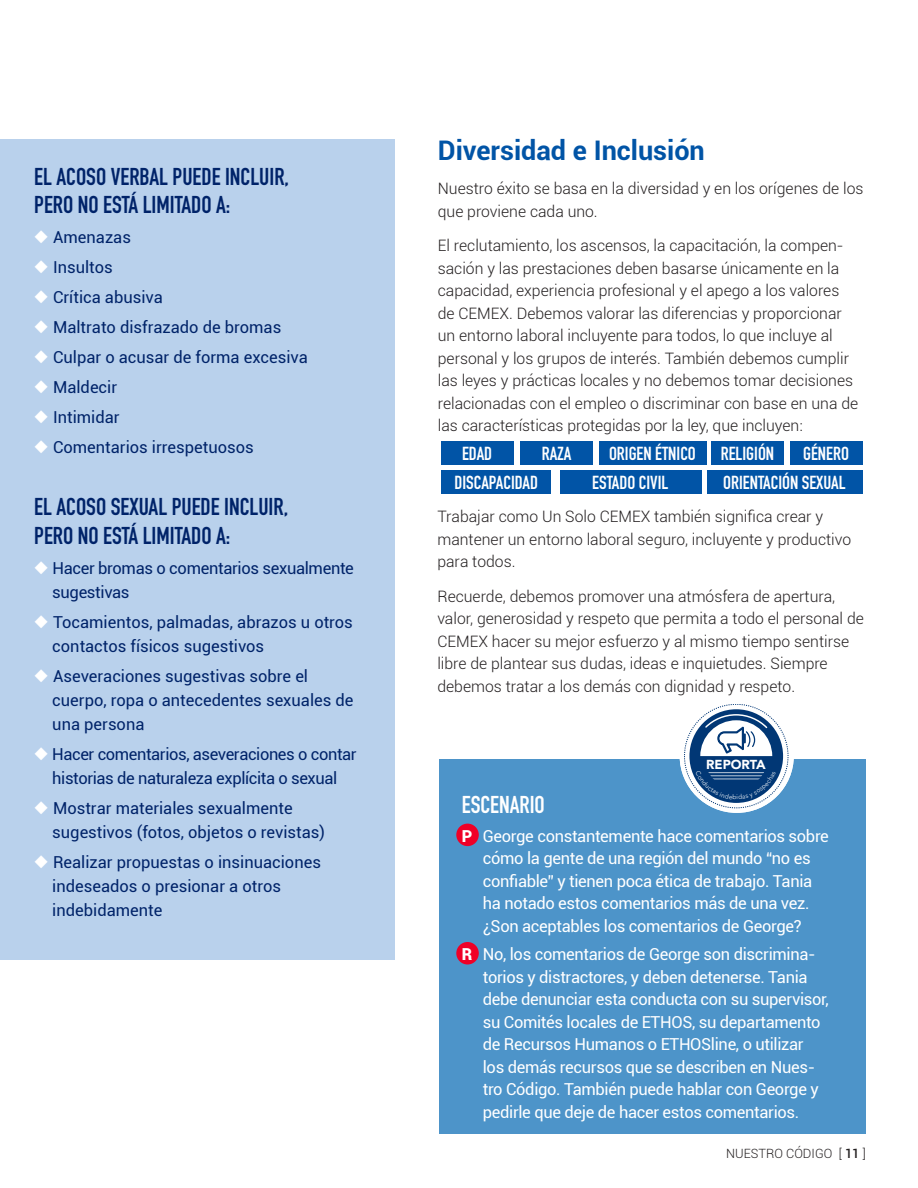
<style>
.page{position:relative;width:918px;height:1188px;background:#fff}
.page>*{position:absolute;margin:0;border:0;box-sizing:border-box;transform-origin:0 0}
.t1{font:700 27px "Roboto";color:#0154a6}
.t2{font:700 24px/28.8px "DIN Condensed";color:#002369}
.t3{font:700 24px "DIN Condensed";color:#fff}
.t4{font:700 18.6px "DIN Condensed";color:#fff}
.t5{font:16.5px/22.5px "Roboto";letter-spacing:-.02em;color:#fff;text-align:center}
.t6{font:16.5px/24px "Roboto";color:#002369}
.t7{font:16.5px/24px "Roboto";letter-spacing:-.025em;color:#002369;text-align:center}
.t8{font:16.5px/24px "Roboto";letter-spacing:-.02em;color:#002369}
.t9{font:300 15.75px/22.5px "Roboto";color:#231f20}
.t10{font:900 12.9px "Avenir LT Std";color:#fff}
.t11{font:300 12.75px "Roboto";color:#231f20}
.s1{color:#fff}
.s2{font-weight:900}
.s3{font-weight:500}
</style>
<div class="page">
<div style="left:0;top:139px;width:394px;height:821px;background:#b9d1ec"></div>
<div style="left:439px;top:759px;width:427px;height:375px;background:#4d94c9"></div>
<div style="left:441px;top:441px;width:73px;height:24px;background:#0154a6"></div>
<div style="left:711px;top:441px;width:73px;height:24px;background:#0154a6"></div>
<div style="left:560px;top:470px;width:141px;height:24px;background:#0154a6"></div>
<div style="left:520px;top:441px;width:73px;height:24px;background:#0154a6"></div>
<div style="left:790px;top:441px;width:72px;height:24px;background:#0154a6"></div>
<div style="left:707px;top:470px;width:155px;height:24px;background:#0154a6"></div>
<div style="left:599px;top:441px;width:107px;height:24px;background:#0154a6"></div>
<div style="left:441px;top:471px;width:110px;height:23px;background:#0154a6"></div>
<div style="left:456px;top:824px;width:23px;height:22px;background:#ef0027;border-radius:50%"></div>
<div style="left:456px;top:942px;width:23px;height:22px;background:#ef0027;border-radius:50%"></div>
<svg style="left:680px;top:704px;width:114px;height:109px"></svg>
<p class="t2" style="left:34px;top:162px;width:256px">EL ACOSO VERBAL PUEDE INCLUIR,<br>PERO NO ESTÁ LIMITADO A:</p>
<p class="t6" style="left:34px;top:225px;width:98px"><span class="s1">◆</span> Amenazas</p>
<p class="t6" style="left:34px;top:255px;width:80px"><span class="s1">◆</span> Insultos</p>
<p class="t6" style="left:34px;top:285px;width:130px"><span class="s1">◆</span> Crítica abusiva</p>
<p class="t6" style="left:34px;top:315px;width:249px"><span class="s1">◆</span> Maltrato disfrazado de bromas</p>
<p class="t6" style="left:34px;top:345px;width:275px"><span class="s1">◆</span> Culpar o acusar de forma excesiva</p>
<p class="t6" style="left:34px;top:375px;width:84px"><span class="s1">◆</span> Maldecir</p>
<p class="t6" style="left:34px;top:405px;width:87px"><span class="s1">◆</span> Intimidar</p>
<p class="t6" style="left:34px;top:435px;width:221px"><span class="s1">◆</span> Comentarios irrespetuosos</p>
<p class="t2" style="left:34px;top:492px;width:255px">EL ACOSO SEXUAL PUEDE INCLUIR,<br>PERO NO ESTÁ LIMITADO A:</p>
<p class="t8" style="left:52px;top:556px;width:303px;text-indent:-18px"><span class="s1">◆</span> Hacer bromas o comentarios sexualmente sugestivas</p>
<p class="t6" style="left:52px;top:610px;width:302px;text-indent:-18px"><span class="s1">◆</span> Tocamientos, palmadas, abrazos u otros contactos físicos sugestivos</p>
<p class="t6" style="left:52px;top:664px;width:303px;text-indent:-18px"><span class="s1">◆</span> Aseveraciones sugestivas sobre el cuerpo, ropa o antecedentes sexuales de una persona</p>
<p class="t7" style="left:34px;top:742px;width:324px"><span class="s1">◆</span> Hacer comentarios, aseveraciones o contar historias de naturaleza explícita o sexual</p>
<p class="t6" style="left:52px;top:796px;width:274px;text-indent:-18px"><span class="s1">◆</span> Mostrar materiales sexualmente sugestivos (fotos, objetos o revistas)</p>
<p class="t6" style="left:52px;top:850px;width:270px;text-indent:-18px"><span class="s1">◆</span> Realizar propuestas o insinuaciones indeseados o presionar a otros indebidamente</p>
<p class="t1" style="left:438px;top:131px;width:269px">Diversidad e Inclusión</p>
<p class="t9" style="left:438px;top:177px;width:427px">Nuestro éxito se basa en la diversidad y en los orígenes de los que proviene cada uno.</p>
<p class="t9" style="left:438px;top:234px;width:422px">El reclutamiento, los ascensos, la capacitación, la compen&shy;sación y las prestaciones deben basarse únicamente en la capacidad, experiencia profesional y el apego a los valores de CEMEX. Debemos valorar las diferencias y proporcionar un entorno laboral incluyente para todos, lo que incluye al personal y los grupos de interés. También debemos cumplir las leyes y prácticas locales y no debemos tomar decisiones relacionadas con el empleo o discriminar con base en una de las características protegidas por la ley, que incluyen:</p>
<p class="t4" style="left:542px;top:441px;width:31px">RAZA</p>
<p class="t4" style="left:803px;top:441px;width:47px">GÉNERO</p>
<p class="t4" style="left:723px;top:470px;width:124px">ORIENTACIÓN SEXUAL</p>
<p class="t4" style="left:462px;top:441px;width:32px">EDAD</p>
<p class="t4" style="left:721px;top:441px;width:55px">RELIGIÓN</p>
<p class="t4" style="left:592px;top:470px;width:78px">ESTADO CIVIL</p>
<p class="t4" style="left:609px;top:441px;width:88px">ORIGEN ÉTNICO</p>
<p class="t4" style="left:455px;top:470px;width:85px">DISCAPACIDAD</p>
<p class="t9" style="left:437px;top:505px;width:415px">Trabajar como Un Solo CEMEX también significa crear y mantener un entorno laboral seguro, incluyente y productivo para todos.</p>
<p class="t9" style="left:437px;top:585px;width:428px">Recuerde, debemos promover una atmósfera de apertura, valor, generosidad y respeto que permita a todo el personal de CEMEX hacer su mejor esfuerzo y al mismo tiempo sentirse libre de plantear sus dudas, ideas e inquietudes. Siempre debemos tratar a los demás con dignidad y respeto.</p>
<p class="t10" style="left:706px;top:757px;width:61px">REPORTA</p>
<p class="t3" style="left:462px;top:789px;width:85px">ESCENARIO</p>
<p class="t5" style="left:462px;top:824px;width:369px"><span class="s2">P</span> George constantemente hace comentarios sobre cómo la gente de una región del mundo “no es confiable” y tienen poca ética de trabajo. Tania<br>ha notado estos comentarios más de una vez.<br>¿Son aceptables los comentarios de George?</p>
<p class="t5" style="left:483px;top:942px;width:348px;text-align:left;text-indent:-21px"><span class="s2">R</span> No, los comentarios de George son discrimina&shy;torios y distractores, y deben detenerse. Tania debe denunciar esta conducta con su supervisor, su Comités locales de ETHOS, su departamento de Recursos Humanos o ETHOSline, o utilizar los demás recursos que se describen en Nues&shy;tro Código. También puede hablar con George y pedirle que deje de hacer estos comentarios.</p>
<p class="t11" style="left:726px;top:1145px;width:141px">NUESTRO CÓDIGO [ <span class="s3">11</span> ]</p>
</div>
